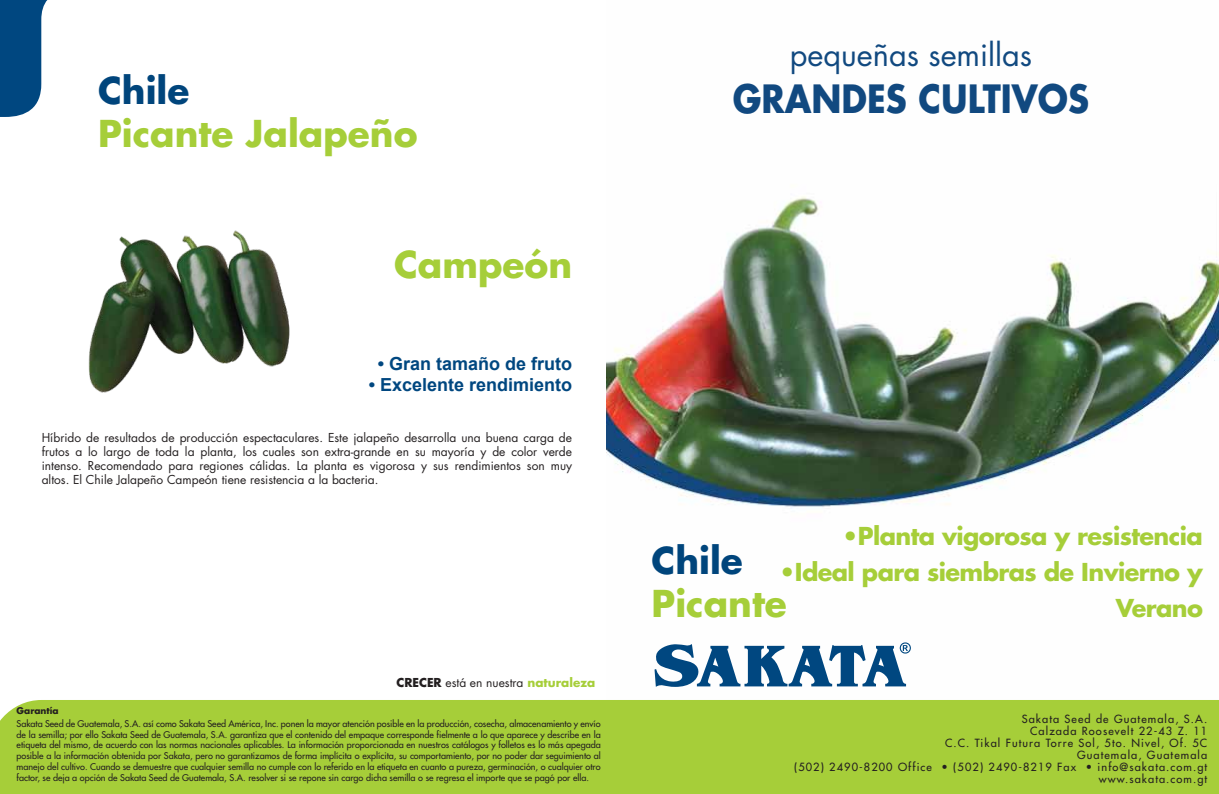
<style>
.page{position:relative;width:1219px;height:794px;background:#fff}
.page>*{position:absolute;margin:0;border:0;box-sizing:border-box;transform-origin:0 0}
.t1{font:700 37.9px "Futura";color:#114980;scale:.9 1}
.t2{font:700 36px "Futura";color:#a6ce39}
.t3{font:700 36px "Futura";color:#00457c}
.t4{font:30.7px "Futura";color:#114980}
.t5{font:700 24px/36px "Futura";letter-spacing:-.025em;color:#a6ce39;text-align:right}
.t6{font:700 18px "Arial";color:#004780}
.t7{font:12px/14px "Futura";color:#231f20;text-align:justify}
.t8{font:11px/12px "Futura";letter-spacing:.1em;color:#231f20;text-align:right}
.t9{font:9px/10.8px "Futura";color:#231f20;text-align:justify}
.t10{font:700 9px "Futura";color:#231f20}
.s1{font-weight:700}
.s2{font-weight:700;color:#a6ce39}
</style>
<div class="page">
<svg style="left:0;top:0;width:48px;height:117px"></svg>
<img style="left:607px;top:196px;width:611px;height:313px">
<div style="left:0;top:700px;width:1219px;height:94px;background:#a6ce39"></div>
<svg style="left:654px;top:642px;width:257px;height:45px"></svg>
<img style="left:88px;top:230px;width:202px;height:163px">
<h2 class="t3" style="left:98px;top:65px;width:93px">Chile</h2>
<h2 class="t2" style="left:98px;top:108px;width:321px">Picante Jalapeño</h2>
<h2 class="t2" style="left:394px;top:239px;width:180px">Campeón</h2>
<h3 class="t6" style="left:378px;top:351px;width:196px">• Gran tamaño de fruto</h3>
<h3 class="t6" style="left:369px;top:373px;width:205px">• Excelente rendimiento</h3>
<p class="t7" style="left:42px;top:430px;width:532px">Híbrido de resultados de producción espectaculares. Este jalapeño desarrolla una buena carga de frutos a lo largo de toda la planta, los cuales son extra-grande en su mayoría y de color verde intenso. Recomendado para regiones cálidas. La planta es vigorosa y sus rendimientos son muy altos. El Chile Jalapeño Campeón tiene resistencia a la bacteria.</p>
<p class="t10" style="left:17px;top:704px;width:43px">Garantía</p>
<h3 class="t7" style="left:396px;top:675px;width:200px"><span class="s1">CRECER</span> está en nuestra <span class="s2">naturaleza</span></h3>
<p class="t9" style="left:17px;top:718px;width:586px">Sakata Seed de Guatemala, S.A. así como Sakata Seed América, Inc. ponen la mayor atención posible en la producción, cosecha, almacenamiento y envío de la semilla; por ello Sakata Seed de Guatemala, S.A. garantiza que el contenido del empaque corresponde fielmente a lo que aparece y describe en la etiqueta del mismo, de acuerdo con las normas nacionales aplicables. La información proporcionada en nuestros catálogos y folletos es lo más apegada posible a la información obtenida por Sakata, pero no garantizamos de forma implícita o explícita, su comportamiento, por no poder dar seguimiento al manejo del cultivo. Cuando se demuestre que cualquier semilla no cumple con lo referido en la etiqueta en cuanto a pureza, germinación, o cualquier otro factor, se deja a opción de Sakata Seed de Guatemala, S.A. resolver si se repone sin cargo dicha semilla o se regresa el importe que se pagó por ella.</p>
<h3 class="t4" style="left:790px;top:34px;width:244px">pequeñas semillas</h3>
<h1 class="t1" style="left:733px;top:72px;width:398px">GRANDES CULTIVOS</h1>
<h3 class="t5" style="left:842px;top:517px;width:362px">•Planta vigorosa y resistencia</h3>
<h3 class="t5" style="left:779px;top:553px;width:425px">•Ideal para siembras de Invierno y<br>Verano</h3>
<h2 class="t3" style="left:652px;top:535px;width:93px">Chile</h2>
<h2 class="t2" style="left:652px;top:578px;width:137px">Picante</h2>
<p class="t8" style="left:794px;top:713px;width:415px">Sakata Seed de Guatemala, S.A.<br>Calzada Roosevelt 22-43 Z. 11<br>C.C. Tikal Futura Torre Sol, 5to. Nivel, Of. 5C<br>Guatemala, Guatemala<br>(502) 2490-8200 Office • (502) 2490-8219 Fax • info@sakata.com.gt www.sakata.com.gt</p>
</div>
